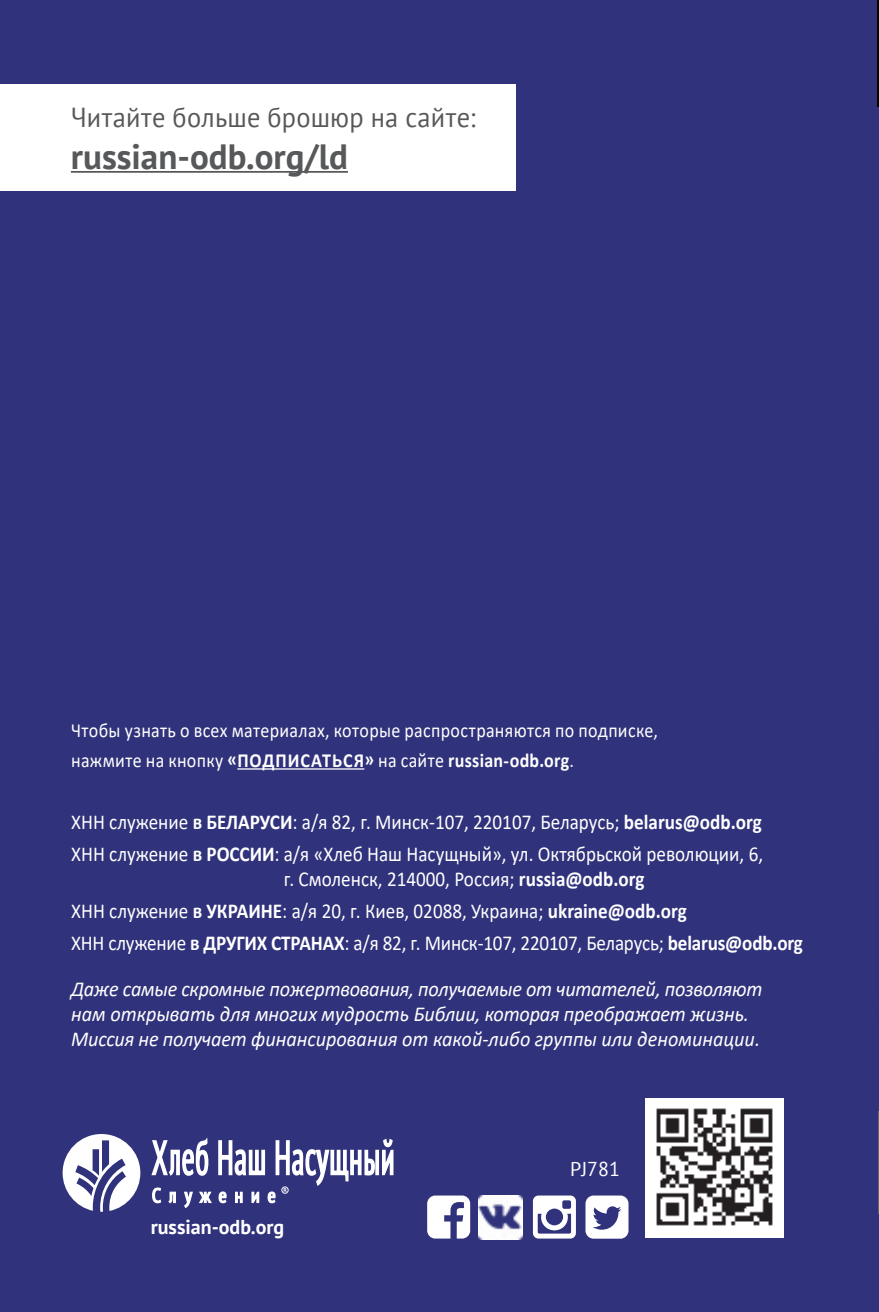
<style>
.page{position:relative;width:879px;height:1312px;background:#fff}
.page>*{position:absolute;margin:0;border:0;box-sizing:border-box;transform-origin:0 0}
.t1{font:700 35px "PT Sans";color:#57585a}
.t2{font:27.5px "PT Sans";letter-spacing:.01em;color:#57585a;scale:.96 1}
.t3{font:21.25px/32px "Calibri";color:#fff;scale:.9 1}
.t4{font:italic 21.25px/25px "Calibri";letter-spacing:-.01em;color:#fff;scale:.95 1}
.t5{font:20px/30px "Calibri";letter-spacing:.02em;color:#fff;scale:.9 1}
.t6{font:700 20px "PT Sans";color:#fff}
.t7{font:20px "PT Sans";color:#fff}
.s1{font-weight:700}
</style>
<div class="page">
<div style="left:0;top:0;width:879px;height:1311px;background:#30327b"></div>
<hr style="left:877px;top:0;width:2px;height:106px;background:#040101">
<hr style="left:878px;top:1110px;width:1px;height:103px;background:#656568">
<hr style="left:237px;top:768px;width:127px;height:1px;background:#fff">
<svg style="left:63px;top:1134px;width:77px;height:77px"></svg>
<svg style="left:151px;top:1137px;width:243px;height:71px"></svg>
<div style="left:0;top:84px;width:516px;height:107px;background:#fff"></div>
<hr style="left:71px;top:171px;width:277px;height:2px;background:#57585a">
<svg style="left:427px;top:1195px;width:43px;height:43px"></svg>
<svg style="left:533px;top:1195px;width:43px;height:43px"></svg>
<svg style="left:585px;top:1195px;width:43px;height:43px"></svg>
<img style="left:478px;top:1195px;width:44px;height:43px">
<img style="left:645px;top:1098px;width:139px;height:140px">
<p class="t2" style="left:71px;top:100px;width:423px">Читайте больше брошюр на сайте:</p>
<h1 class="t1" style="left:71px;top:134px;width:279px">russian-odb.org/ld</h1>
<p class="t5" style="left:71px;top:714px;width:653px">Чтобы узнать о всех материалах, которые распространяются по подписке, нажмите на кнопку <span class="s1">«ПОДПИСАТЬСЯ»</span> на сайте <span class="s1">russian-odb.org</span>.</p>
<p class="t3" style="left:71px;top:805px;width:770px">ХНН служение <span class="s1">в БЕЛАРУСИ</span>: а/я 82, г. Минск-107, 220107, Беларусь; <span class="s1">belarus@odb.org<br></span>ХНН служение <span class="s1">в РОССИИ</span>: а/я «Хлеб Наш Насущный», ул. Октябрьской революции, 6,</p>
<p class="t3" style="left:71px;top:862px;width:814px;text-indent:212px">г. Смоленск, 214000, Россия; <span class="s1">russia@odb.org<br></span>ХНН служение <span class="s1">в УКРАИНЕ</span>: а/я 20, г. Киев, 02088, Украина; <span class="s1">ukraine@odb.org<br></span>ХНН служение <span class="s1">в ДРУГИХ СТРАНАХ</span>: а/я 82, г. Минск-107, 220107, Беларусь; <span class="s1">belarus@odb.org</span></p>
<p class="t4" style="left:71px;top:975px;width:729px">Даже самые скромные пожертвования, получаемые от читателей, позволяют нам открывать для многих мудрость Библии, которая преображает жизнь.<br>Миссия не получает финансирования от какой-либо группы или деноминации.</p>
<p class="t6" style="left:151px;top:1213px;width:135px">russian-odb.org</p>
<p class="t7" style="left:570px;top:1155px;width:51px">PJ781</p>
</div>
